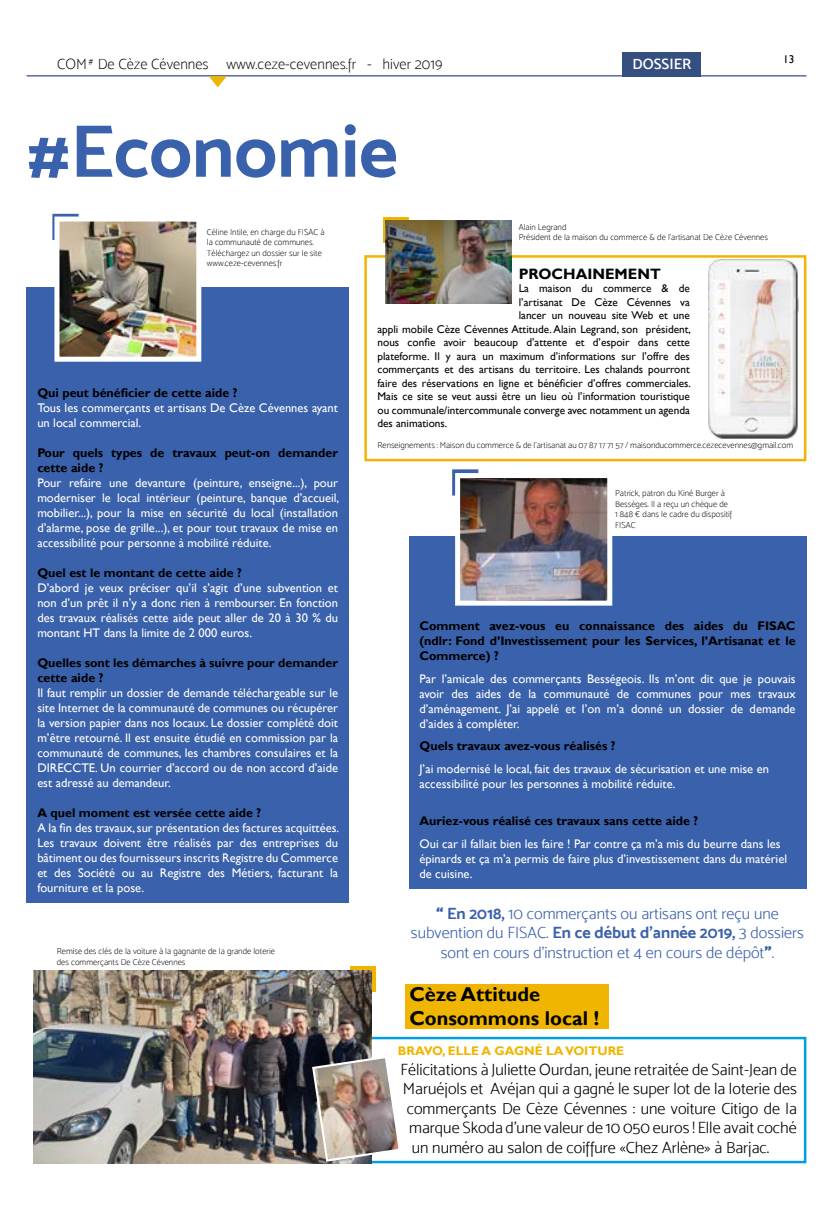
<style>
.page{position:relative;width:833px;height:1205px;background:#fff}
.page>*{position:absolute;margin:0;border:0;box-sizing:border-box;transform-origin:0 0}
.t1{font:75px "Mosk Bold 700";color:#3a61ab}
.t2{font:700 20px/24px "Gill Sans";color:#010202}
.t3{font:16.25px "Mosk Light 300";color:#000}
.t4{font:16.25px/19.5px "Mosk Light 300";color:#3a61ab;text-align:center}
.t5{font:15px "Mosk Thin 100";color:#000}
.t6{font:700 15px "Gill Sans";color:#010202}
.t7{font:15px "Mosk Semi Bold 600";color:#fff}
.t8{font:12.5px/15px "Gill Sans";color:#fff;text-align:justify}
.t9{font:700 12.5px/15px "Gill Sans";color:#000}
.t10{font:700 12.5px "Gill Sans";color:#f0b500}
.t11{font:11.25px "Gill Sans";color:#010202}
.t12{font:10px "Minion Pro";color:#000}
.t13{font:8.75px/10.5px "Mosk Thin 100";color:#010202}
.s1{font-family:"Mosk Ultra Bold 900"}
.s2{font-family:"Mosk Bold 700"}
</style>
<div class="page">
<hr style="left:27px;top:75px;width:779px;height:1px;background:#364f81">
<div style="left:622px;top:52px;width:79px;height:24px;background:#364f81"></div>
<svg style="left:208px;top:75px;width:20px;height:13px"></svg>
<div style="left:452px;top:469px;width:26px;height:26px;background:#3a61ab;border:1px solid #3a61ab"></div>
<div style="left:409px;top:536px;width:397px;height:352px;background:#3a61ab"></div>
<img style="left:461px;top:479px;width:145px;height:121px">
<div style="left:455px;top:473px;width:157px;height:133px;border:5px solid #fff"></div>
<svg style="left:52px;top:214px;width:27px;height:26px"></svg>
<div style="left:27px;top:287px;width:322px;height:615px;background:#3a61ab"></div>
<img style="left:60px;top:222px;width:135px;height:134px">
<div style="left:54px;top:216px;width:147px;height:146px;border:5px solid #fff"></div>
<svg style="left:351px;top:966px;width:25px;height:25px"></svg>
<div style="left:269px;top:1037px;width:537px;height:126px;border:2px solid #009fe3"></div>
<img style="left:33px;top:971px;width:338px;height:192px">
<img style="left:311px;top:1054px;width:91px;height:109px">
<div style="left:406px;top:984px;width:203px;height:45px;background:#f0b500"></div>
<svg style="left:383px;top:217px;width:25px;height:25px"></svg>
<div style="left:709px;top:260px;width:89px;height:179px;background:#000;opacity:.75"></div>
<img style="left:708px;top:259px;width:88px;height:177px">
<div style="left:364px;top:255px;width:442px;height:206px;border:2px solid #f0b500"></div>
<img style="left:386px;top:220px;width:125px;height:83px">
<p class="t5" style="left:57px;top:55px;width:387px">COM De Cèze Cévennes www.ceze-cevennes.fr - hiver 2019</p>
<p class="t12" style="left:89px;top:55px;width:6px">#</p>
<p class="t7" style="left:632px;top:55px;width:60px">DOSSIER</p>
<h1 class="t1" style="left:27px;top:106px;width:373px">#Economie</h1>
<p class="t11" style="left:783px;top:52px;width:13px">13</p>
<p class="t13" style="left:207px;top:226px;width:119px">Céline Intile, en charge du FISAC à la communauté de communes.<br>Téléchargez un dossier sur le site www.ceze-cevennes.fr</p>
<p class="t9" style="left:37px;top:385px;width:202px">Qui peut bénéficier de cette aide ?</p>
<p class="t8" style="left:37px;top:400px;width:302px">Tous les commerçants et artisans De Cèze Cévennes ayant un local commercial.</p>
<p class="t9" style="left:37px;top:445px;width:302px">Pour quels types de travaux peut-on demander cette aide ?</p>
<p class="t8" style="left:37px;top:475px;width:303px">Pour refaire une devanture (peinture, enseigne...), pour moderniser le local intérieur (peinture, banque d’accueil, mobilier...), pour la mise en sécurité du local (installation d’alarme, pose de grille...), et pour tout travaux de mise en accessibilité pour personne à mobilité réduite.</p>
<p class="t9" style="left:37px;top:565px;width:206px">Quel est le montant de cette aide ?</p>
<p class="t8" style="left:37px;top:580px;width:302px">D’abord je veux préciser qu’il s’agit d’une subvention et non d’un prêt il n’y a donc rien à rembourser. En fonction des travaux réalisés cette aide peut aller de 20 à 30 % du montant HT dans la limite de 2 000 euros.</p>
<p class="t9" style="left:37px;top:655px;width:302px">Quelles sont les démarches à suivre pour demander cette aide ?</p>
<p class="t8" style="left:37px;top:685px;width:302px">Il faut remplir un dossier de demande téléchargeable sur le site Internet de la communauté de communes ou récupérer la version papier dans nos locaux. Le dossier complété doit m’être retourné. Il est ensuite étudié en commission par la communauté de communes, les chambres consulaires et la DIRECCTE. Un courrier d’accord ou de non accord d’aide est adressé au demandeur.</p>
<p class="t9" style="left:37px;top:805px;width:225px">A quel moment est versée cette aide ?</p>
<p class="t8" style="left:37px;top:820px;width:303px">A la fin des travaux, sur présentation des factures acquittées.<br>Les travaux doivent être réalisés par des entreprises du bâtiment ou des fournisseurs inscrits Registre du Commerce et des Société ou au Registre des Métiers, facturant la fourniture et la pose.</p>
<p class="t13" style="left:57px;top:946px;width:220px">Remise des clés de la voiture à la gagnante de la grande loterie des commerçants De Cèze Cévennes</p>
<p class="t13" style="left:519px;top:221px;width:251px">Alain Legrand<br>Président de la maison du commerce &amp; de l’artisanat De Cèze Cévennes</p>
<p class="t6" style="left:519px;top:265px;width:144px">PROCHAINEMENT</p>
<p class="t11" style="left:519px;top:282px;width:173px">La maison du commerce &amp; de</p>
<p class="t11" style="left:519px;top:295px;width:173px">l’artisanat De Cèze Cévennes va</p>
<p class="t11" style="left:519px;top:309px;width:173px">lancer un nouveau site Web et une</p>
<p class="t11" style="left:377px;top:322px;width:315px">appli mobile Cèze Cévennes Attitude. Alain Legrand, son président,</p>
<p class="t11" style="left:377px;top:336px;width:314px">nous confie avoir beaucoup d’attente et d’espoir dans cette</p>
<p class="t11" style="left:377px;top:349px;width:314px">plateforme. Il y aura un maximum d’informations sur l’offre des</p>
<p class="t11" style="left:377px;top:363px;width:314px">commerçants et des artisans du territoire. Les chalands pourront</p>
<p class="t11" style="left:377px;top:376px;width:315px">faire des réservations en ligne et bénéficier d’offres commerciales.</p>
<p class="t11" style="left:377px;top:390px;width:314px">Mais ce site se veut aussi être un lieu où l’information touristique</p>
<p class="t11" style="left:377px;top:403px;width:314px">ou communale/intercommunale converge avec notamment un agenda</p>
<p class="t11" style="left:377px;top:417px;width:71px">des animations.</p>
<p class="t13" style="left:377px;top:440px;width:417px">Renseignements : Maison du commerce &amp; de l’artisanat au 07 87 17 71 57 / maisonducommerce.cezecevennes@gmail.com</p>
<p class="t13" style="left:615px;top:488px;width:119px">Patrick, patron du Kiné Burger à<br>Bessèges. Il a reçu un chèque de<br>1 848 € dans le cadre du dispositif<br>FISAC</p>
<p class="t9" style="left:419px;top:619px;width:378px;text-align:justify">Comment avez-vous eu connaissance des aides du FISAC (ndlr: Fond d’Investissement pour les Services, l’Artisanat et le Commerce) ?</p>
<p class="t8" style="left:419px;top:671px;width:378px">Par l’amicale des commerçants Bességeois. Ils m’ont dit que je pouvais avoir des aides de la communauté de communes pour mes travaux d’aménagement. J’ai appelé et l’on m’a donné un dossier de demande d’aides à compléter.</p>
<p class="t9" style="left:419px;top:739px;width:198px">Quels travaux avez-vous réalisés ?</p>
<p class="t8" style="left:419px;top:761px;width:351px">J’ai modernisé le local, fait des travaux de sécurisation et une mise en accessibilité pour les personnes à mobilité réduite.</p>
<p class="t9" style="left:419px;top:814px;width:280px">Auriez-vous réalisé ces travaux sans cette aide ?</p>
<p class="t8" style="left:419px;top:836px;width:369px;text-align:left">Oui car il fallait bien les faire ! Par contre ça m’a mis du beurre dans les épinards et ça m’a permis de faire plus d’investissement dans du matériel de cuisine.</p>
<h3 class="t4" style="left:411px;top:903px;width:394px"><span class="s1">“</span> <span class="s2">En 2018,</span> 10 commerçants ou artisans ont reçu une subvention du FISAC. <span class="s2">En ce début d’année 2019,</span> 3 dossiers sont en cours d’instruction et 4 en cours de dépôt<span class="s1">”</span>.</h3>
<h2 class="t2" style="left:409px;top:983px;width:191px">Cèze Attitude<br>Consommons local !</h2>
<p class="t10" style="left:398px;top:1043px;width:228px">BRAVO, ELLE A GAGNÉ LA VOITURE</p>
<h3 class="t3" style="left:400px;top:1060px;width:398px">Félicitations à Juliette Ourdan, jeune retraitée de Saint-Jean de</h3>
<h3 class="t3" style="left:403px;top:1079px;width:395px">Maruéjols et Avéjan qui a gagné le super lot de la loterie des</h3>
<h3 class="t3" style="left:407px;top:1099px;width:392px">commerçants De Cèze Cévennes : une voiture Citigo de la</h3>
<h3 class="t3" style="left:409px;top:1118px;width:389px">marque Skoda d’une valeur de 10 050 euros ! Elle avait coché</h3>
<h3 class="t3" style="left:412px;top:1138px;width:359px">un numéro au salon de coiffure «Chez Arlène» à Barjac.</h3>
</div>
